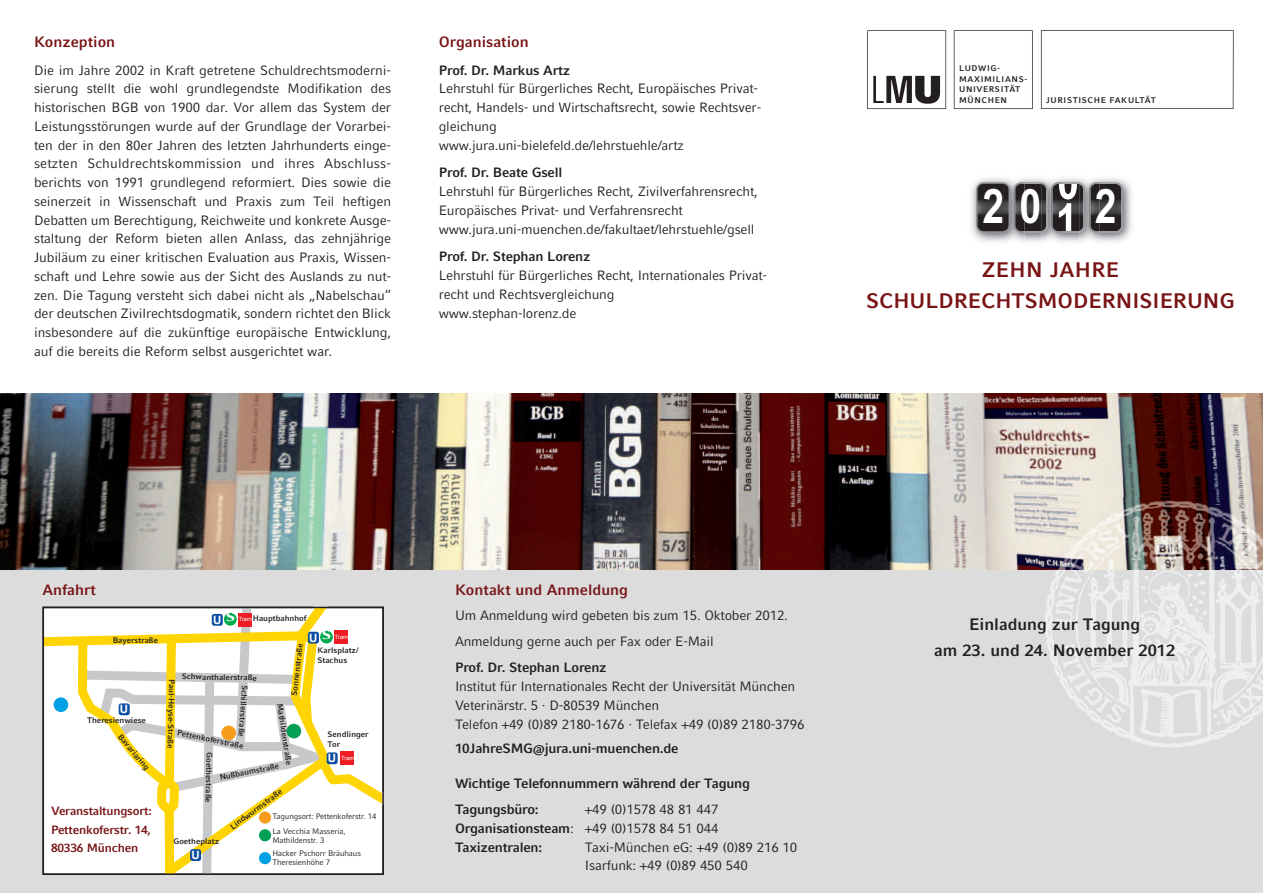
<style>
.page{position:relative;width:1263px;height:893px;background:#fff}
.page>*{position:absolute;margin:0;border:0;box-sizing:border-box;transform-origin:0 0}
.t1{font:700 47.7px "Arial Narrow";color:#fff}
.t2{font:700 21px/31.5px "LMU Compatil Fact";color:#781415;text-align:center}
.t3{font:700 16.5px/25.5px "LMU Compatil Fact";color:#231f20;text-align:center}
.t4{font:700 15px "LMU Compatil Fact";color:#781415}
.t5{font:13.5px/18.8px "LMU Compatil Fact";letter-spacing:-.015em;color:#231f20}
.t6{font:700 13.5px/26.2px "LMU Compatil Fact";letter-spacing:-.015em;color:#231f20}
.t7{font:700 12px/18.8px "LMU Compatil Fact";letter-spacing:-.015em;color:#781415;text-align:justify}
.t8{font:700 11.55px "Arial";color:#fff}
.t9{font:700 8.25px/10.6px "LMU Compatil Fact";letter-spacing:.075em;color:#231f20}
.t10{font:700 8.1px/9.6px "LMU Compatil Fact";color:#231f20}
.t11{font:7.95px/15px "LMU Compatil Fact";letter-spacing:-.015em;color:#231f20}
.t12{font:5.7px "Arial";letter-spacing:-.015em;color:#fff}
.s1{font-weight:700;font-size:11.55px}
.s2{font-family:"Optima";font-weight:700;font-size:12.45px}
.s3{font-weight:700}
</style>
<div class="page">
<div style="left:0;top:557px;width:1263px;height:336px;background:#dcdcdd"></div>
<svg style="left:954px;top:30px;width:79px;height:79px"></svg>
<svg style="left:867px;top:30px;width:79px;height:79px"></svg>
<svg style="left:1041px;top:30px;width:192px;height:79px"></svg>
<img style="left:0;top:393px;width:1263px;height:176px">
<img style="left:1040px;top:497px;width:223px;height:251px">
<img style="left:971px;top:178px;width:161px;height:64px">
<img style="left:1079px;top:178px;width:20px;height:64px">
<img style="left:1041px;top:178px;width:21px;height:64px">
<img style="left:1004px;top:178px;width:20px;height:64px">
<svg style="left:976px;top:182px;width:147px;height:51px;background:#555355"></svg>
<svg style="left:34px;top:393px;width:364px;height:483px;background:#c2bbad"></svg>
<div style="left:221px;top:726px;width:15px;height:14px;background:#f89c1c;border-radius:50%"></div>
<div style="left:119px;top:703px;width:11px;height:12px;background:#0d4da1;border-radius:3px"></div>
<div style="left:327px;top:752px;width:11px;height:12px;background:#0d4da1;border-radius:3px"></div>
<div style="left:190px;top:849px;width:11px;height:12px;background:#0d4da1;border-radius:3px"></div>
<div style="left:320px;top:631px;width:13px;height:12px;background:#00ab4d;border-radius:50%"></div>
<div style="left:308px;top:632px;width:11px;height:12px;background:#0d4da1;border-radius:3px"></div>
<div style="left:334px;top:631px;width:14px;height:13px;background:#ee1d23"></div>
<div style="left:224px;top:613px;width:13px;height:13px;background:#00ab4d;border-radius:50%"></div>
<div style="left:212px;top:614px;width:11px;height:12px;background:#0d4da1;border-radius:3px"></div>
<div style="left:238px;top:613px;width:14px;height:13px;background:#ee1d23"></div>
<div style="left:341px;top:752px;width:13px;height:13px;background:#ee1d23"></div>
<div style="left:287px;top:724px;width:14px;height:14px;background:#009f54;border-radius:50%"></div>
<div style="left:383px;top:792px;width:6px;height:13px;background:#dcdcdd"></div>
<div style="left:313px;top:574px;width:17px;height:5px;background:#dcdcdd"></div>
<div style="left:314px;top:601px;width:14px;height:6px;background:#dcdcdd"></div>
<div style="left:43px;top:607px;width:341px;height:268px;border:2px solid #231f20"></div>
<div style="left:54px;top:697px;width:14px;height:15px;background:#00a1e4;border-radius:50%"></div>
<div style="left:259px;top:852px;width:12px;height:12px;background:#00a1e4;border-radius:50%"></div>
<div style="left:259px;top:811px;width:12px;height:13px;background:#f89c1c;border-radius:50%"></div>
<div style="left:259px;top:829px;width:12px;height:12px;background:#009f54;border-radius:50%"></div>
<p class="t4" style="left:34px;top:37px;width:83px">Konzeption</p>
<p class="t5" style="left:34px;top:62px;width:359px;text-align:justify">Die im Jahre 2002 in Kraft getretene Schuldrechtsmoderni&shy;sierung stellt die wohl grundlegendste Modifikation des historischen BGB von 1900 dar. Vor allem das System der Leistungsstörungen wurde auf der Grundlage der Vorarbei&shy;ten der in den 80er Jahren des letzten Jahrhunderts einge&shy;setzten Schuldrechtskommission und ihres Abschluss&shy;berichts von 1991 grundlegend reformiert. Dies sowie die seinerzeit in Wissenschaft und Praxis zum Teil heftigen Debatten um Berechtigung, Reichweite und konkrete Ausge&shy;staltung der Reform bieten allen Anlass, das zehnjährige Jubiläum zu einer kritischen Evaluation aus Praxis, Wissen&shy;schaft und Lehre sowie aus der Sicht des Auslands zu nut&shy;zen. Die Tagung versteht sich dabei nicht als „Nabelschau“ der deutschen Zivilrechtsdogmatik, sondern richtet den Blick insbesondere auf die zukünftige europäische Entwicklung, auf die bereits die Reform selbst ausgerichtet war.</p>
<p class="t4" style="left:439px;top:37px;width:92px">Organisation</p>
<p class="t6" style="left:439px;top:58px;width:133px">Prof. Dr. Markus Artz</p>
<p class="t5" style="left:439px;top:81px;width:324px">Lehrstuhl für Bürgerliches Recht, Europäisches Privat&shy;recht, Handels- und Wirtschaftsrecht, sowie Rechtsver&shy;gleichung<br>www.jura.uni-bielefeld.de/lehrstuehle/artz</p>
<p class="t6" style="left:439px;top:161px;width:125px">Prof. Dr. Beate Gsell</p>
<p class="t5" style="left:439px;top:184px;width:321px">Lehrstuhl für Bürgerliches Recht, Zivilverfahrensrecht,<br>Europäisches Privat- und Verfahrensrecht www.jura.uni-muenchen.de/fakultaet/lehrstuehle/gsell</p>
<p class="t6" style="left:439px;top:245px;width:153px">Prof. Dr. Stephan Lorenz</p>
<p class="t5" style="left:439px;top:268px;width:330px">Lehrstuhl für Bürgerliches Recht, Internationales Privat&shy;recht und Rechtsvergleichung<br>www.stephan-lorenz.de</p>
<p class="t9" style="left:959px;top:64px;width:70px">LUDWIG-<br>MAXIMILIANS-<br>UNIVERSITÄT<br>MÜNCHEN</p>
<p class="t9" style="left:1046px;top:96px;width:111px">JURISTISCHE FAKULTÄT</p>
<h1 class="t1" style="left:982px;top:179px;width:136px">20 2</h1>
<h2 class="t2" style="left:866px;top:256px;width:370px">ZEHN JAHRE<br>SCHULDRECHTSMODERNISIERUNG</h2>
<p class="t4" style="left:43px;top:585px;width:55px">Anfahrt</p>
<p class="t10" style="left:113px;top:636px;width:47px;rotate:-1deg">Bayerstraße</p>
<p class="t8" style="left:120px;top:703px;width:10px">U</p>
<p class="t10" style="left:87px;top:716px;width:60px">Theresienwiese</p>
<p class="t10" style="left:123px;top:732px;width:46px;rotate:50deg">Bavariaring</p>
<p class="t7" style="left:51px;top:802px;width:102px">Veranstaltungsort:<br>Pettenkoferstr. 14, 80336 München</p>
<p class="t12" style="left:213px;top:616px;width:40px"><span class="s1">U</span> <span class="s2">S</span> Tram</p>
<p class="t10" style="left:253px;top:615px;width:55px">Hauptbahnhof</p>
<p class="t8" style="left:309px;top:631px;width:24px">U <sup>S</sup></p>
<p class="t12" style="left:335px;top:634px;width:15px">Tram</p>
<p class="t10" style="left:290px;top:695px;width:53px;rotate:-83deg">Sonnenstraße</p>
<p class="t10" style="left:317px;top:646px;width:43px">Karlsplatz/<br>Stachus</p>
<p class="t10" style="left:182px;top:672px;width:77px;rotate:1deg">Schwanthalerstraße</p>
<p class="t10" style="left:176px;top:679px;width:71px;rotate:91deg">Paul H- eyse-Straße</p>
<p class="t10" style="left:249px;top:685px;width:54px;rotate:94deg">Schillerstraße</p>
<p class="t10" style="left:284px;top:703px;width:63px;rotate:81deg">Mathildenstraße</p>
<p class="t10" style="left:178px;top:729px;width:69px;rotate:11deg">Pettenkoferstraße</p>
<p class="t10" style="left:328px;top:730px;width:43px">Sendlinger<br>Tor</p>
<p class="t10" style="left:213px;top:752px;width:52px;rotate:91deg">Goethestraße</p>
<p class="t10" style="left:174px;top:837px;width:47px">Goetheplatz</p>
<p class="t8" style="left:328px;top:752px;width:10px">U</p>
<p class="t12" style="left:341px;top:755px;width:15px">Tram</p>
<p class="t10" style="left:219px;top:773px;width:62px;rotate:-11deg">Nußbaumstraße</p>
<p class="t10" style="left:229px;top:824px;width:64px;rotate:-36deg">Lindwurmstraße</p>
<p class="t11" style="left:272px;top:809px;width:106px">Tagungsort: Pettenkoferstr. 14<br>La Vecchia Masseria,</p>
<p class="t11" style="left:272px;top:834px;width:90px;line-height:13.5px">Mathildenstr. 3<br>Hacker Pschorr Bräuhaus</p>
<p class="t11" style="left:272px;top:856px;width:59px">Theresienhöhe 7</p>
<p class="t8" style="left:191px;top:848px;width:10px">U</p>
<p class="t4" style="left:455px;top:585px;width:175px">Kontakt und Anmeldung</p>
<p class="t5" style="left:455px;top:603px;width:334px;line-height:26.2px">Um Anmeldung wird gebeten bis zum 15. Oktober 2012.<br>Anmeldung gerne auch per Fax oder E-Mail</p>
<p class="t6" style="left:455px;top:656px;width:153px">Prof. Dr. Stephan Lorenz</p>
<p class="t5" style="left:455px;top:678px;width:351px">Institut für Internationales Recht der Universität München<br>Veterinärstr. 5 · D-80539 München<br>Telefon +49 (0)89 2180-1676 · Telefax +49 (0)89 2180-3796</p>
<p class="t6" style="left:455px;top:736px;width:225px">10JahreSMG@jura.uni-muenchen.de</p>
<p class="t6" style="left:455px;top:771px;width:296px">Wichtige Telefonnummern während der Tagung<br>Tagungsbüro:</p>
<p class="t5" style="left:455px;top:801px;width:265px;text-align:justify;text-indent:130px">+49 (0)1578 48 81 447<br><span class="s3">Organisationsteam</span>: +49 (0)1578 84 51 044<br><span class="s3">Taxizentralen:</span></p>
<p class="t5" style="left:585px;top:839px;width:214px">Taxi-München eG: +49 (0)89 216 10<br>Isarfunk: +49 (0)89 450 540</p>
<p class="t3" style="left:934px;top:614px;width:243px">Einladung zur Tagung<br>am 23. und 24. November 2012</p>
</div>
